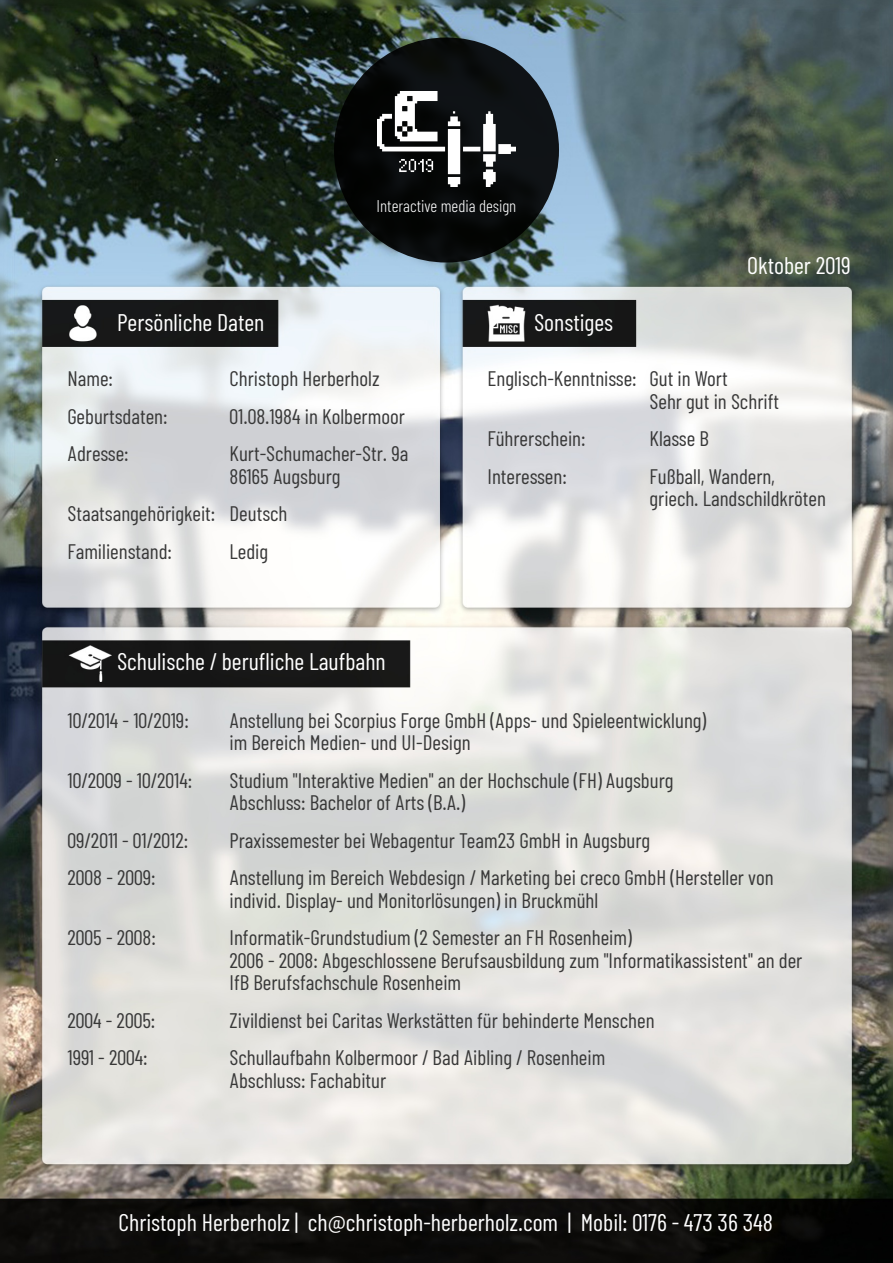
<style>
.page{position:relative;width:893px;height:1263px;background:#fff}
.page>*{position:absolute;margin:0;border:0;box-sizing:border-box;transform-origin:0 0}
.t1{font:24px "Barlow Condensed";color:#fff}
.t2{font:21px/22.5px "Barlow Condensed";color:#383838}
.t3{font:300 16.95px "Barlow Condensed";color:#fff}
</style>
<div class="page">
<img style="left:0;top:0;width:893px;height:1263px">
<div style="left:334px;top:38px;width:225px;height:224px;background:#080a0a;border-radius:50%"></div>
<img style="left:378px;top:92px;width:137px;height:95px">
<p class="t3" style="left:377px;top:195px;width:141px">Interactive media design</p>
<p class="t1" style="left:117px;top:307px;width:149px">Persönliche Daten</p>
<p class="t1" style="left:534px;top:307px;width:81px">Sonstiges</p>
<p class="t1" style="left:747px;top:250px;width:105px">Oktober 2019</p>
<p class="t2" style="left:68px;top:366px;width:47px">Name:</p>
<p class="t2" style="left:230px;top:366px;width:152px">Christoph Herberholz</p>
<p class="t2" style="left:68px;top:404px;width:102px">Geburtsdaten:</p>
<p class="t2" style="left:230px;top:404px;width:177px">01.08.1984 in Kolbermoor</p>
<p class="t2" style="left:68px;top:441px;width:63px">Adresse:</p>
<p class="t2" style="left:230px;top:441px;width:181px">Kurt-Schumacher-Str. 9a<br>86165 Augsburg</p>
<p class="t2" style="left:68px;top:494px;width:222px;line-height:37.5px">Staatsangehörigkeit: Deutsch<br>Familienstand:</p>
<p class="t2" style="left:230px;top:539px;width:40px">Ledig</p>
<p class="t1" style="left:117px;top:646px;width:270px">Schulische / berufliche Laufbahn</p>
<p class="t2" style="left:650px;top:366px;width:131px;text-indent:-162px">Englisch-Kenntnisse: Gut in Wort<br>Sehr gut in Schrift</p>
<p class="t2" style="left:488px;top:426px;width:100px">Führerschein:</p>
<p class="t2" style="left:650px;top:426px;width:61px">Klasse B</p>
<p class="t2" style="left:488px;top:464px;width:81px">Interessen:</p>
<p class="t2" style="left:650px;top:464px;width:178px">Fußball, Wandern, griech. Landschildkröten</p>
<p class="t2" style="left:68px;top:708px;width:123px">10/2014 - 10/2019:</p>
<p class="t2" style="left:230px;top:708px;width:478px">Anstellung bei Scorpius Forge GmbH (Apps- und Spieleentwicklung) im Bereich Medien- und UI-Design</p>
<p class="t2" style="left:68px;top:768px;width:126px">10/2009 - 10/2014:</p>
<p class="t2" style="left:230px;top:768px;width:445px">Studium "Interaktive Medien" an der Hochschule (FH) Augsburg<br>Abschluss: Bachelor of Arts (B.A.)</p>
<p class="t2" style="left:68px;top:828px;width:122px">09/2011 - 01/2012:</p>
<p class="t2" style="left:230px;top:828px;width:422px">Praxissemester bei Webagentur Team23 GmbH in Augsburg</p>
<p class="t2" style="left:68px;top:866px;width:90px">2008 - 2009:</p>
<p class="t2" style="left:230px;top:866px;width:546px">Anstellung im Bereich Webdesign / Marketing bei creco GmbH (Hersteller von individ. Display- und Monitorlösungen) in Bruckmühl</p>
<p class="t2" style="left:68px;top:926px;width:90px">2005 - 2008:</p>
<p class="t2" style="left:230px;top:926px;width:574px">Informatik-Grundstudium (2 Semester an FH Rosenheim)<br>2006 - 2008: Abgeschlossene Berufsausbildung zum "Informatikassistent" an der<br>IfB Berufsfachschule Rosenheim</p>
<p class="t2" style="left:68px;top:1008px;width:89px">2004 - 2005:</p>
<p class="t2" style="left:230px;top:1008px;width:427px">Zivildienst bei Caritas Werkstätten für behinderte Menschen</p>
<p class="t2" style="left:68px;top:1046px;width:82px">1991 - 2004:</p>
<p class="t2" style="left:230px;top:1046px;width:377px">Schullaufbahn Kolbermoor / Bad Aibling / Rosenheim<br>Abschluss: Fachabitur</p>
<p class="t1" style="left:118px;top:1207px;width:656px">Christoph Herberholz | ch@christoph-herberholz.com | Mobil: 0176 - 473 36 348</p>
</div>
